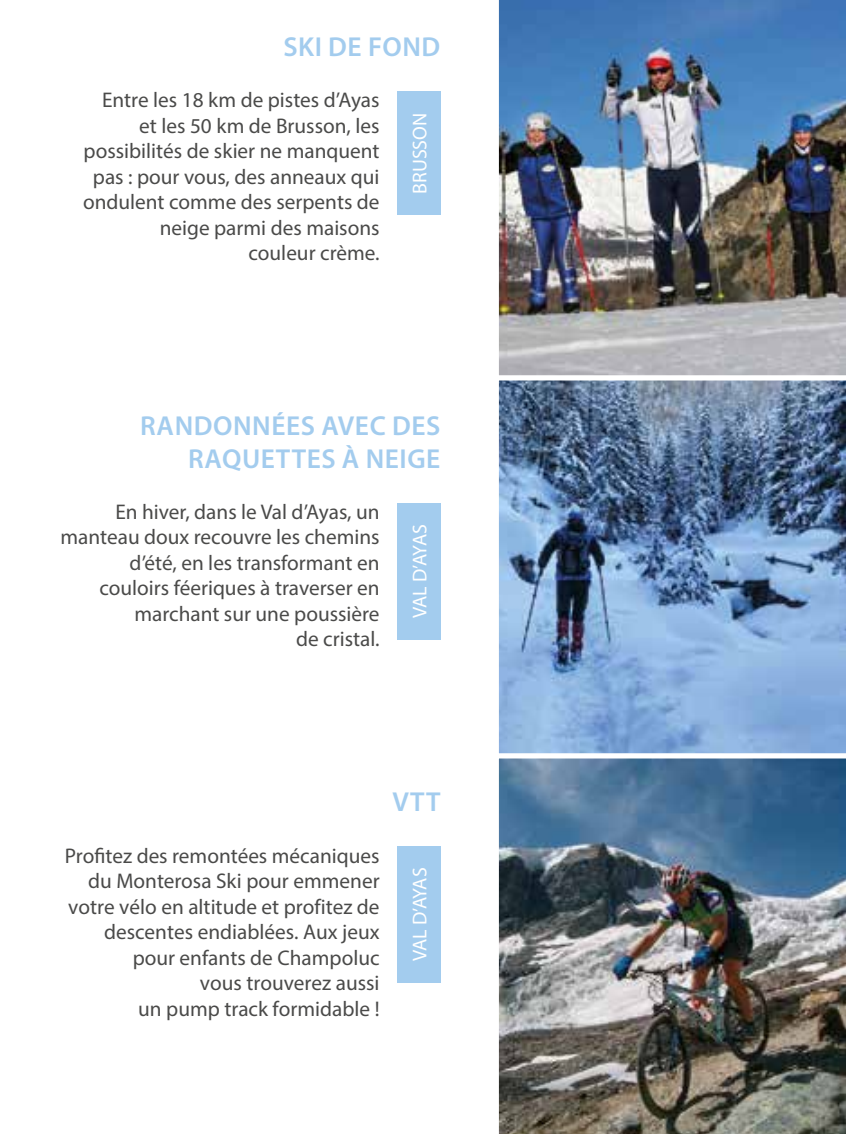
<style>
.page{position:relative;width:851px;height:1134px;background:#fff}
.page>*{position:absolute;margin:0;border:0;box-sizing:border-box;transform-origin:0 0}
.t1{font:600 27.5px/33px "Myriad Pro";letter-spacing:.02em;color:#a3ccee;text-align:right}
.t2{font:21.25px/25.5px "Myriad Pro";color:#4a4a49;text-align:right}
.t3{font:20px "Myriad Pro";color:#fff}
</style>
<div class="page">
<img style="left:500px;top:381px;width:344px;height:371px">
<img style="left:498px;top:0;width:348px;height:375px">
<div style="left:494px;top:375px;width:356px;height:383px;border:5px solid #fff"></div>
<img style="left:494px;top:753px;width:355px;height:381px">
<div style="left:397px;top:91px;width:43px;height:124px;background:#a3ccee"></div>
<div style="left:397px;top:503px;width:43px;height:136px;background:#a3ccee"></div>
<div style="left:397px;top:846px;width:43px;height:136px;background:#a3ccee"></div>
<svg style="left:849px;top:375px;width:1px;height:383px"></svg>
<p class="t1" style="left:283px;top:30px;width:158px">SKI DE FOND</p>
<p class="t2" style="left:83px;top:87px;width:298px">Entre les 18 km de pistes d’Ayas et les 50 km de Brusson, les possibilités de skier ne manquent pas : pour vous, des anneaux qui ondulent comme des serpents de neige parmi des maisons<br>couleur crème.</p>
<p class="t3" style="left:407px;top:194px;width:83px;rotate:-90deg">BRUSSON</p>
<p class="t1" style="left:140px;top:408px;width:302px">RANDONNÉES AVEC DES<br>RAQUETTES À NEIGE</p>
<p class="t2" style="left:60px;top:499px;width:320px">En hiver, dans le Val d’Ayas, un manteau doux recouvre les chemins d’été, en les transformant en couloirs féeriques à traverser en marchant sur une poussière<br>de cristal.</p>
<p class="t3" style="left:407px;top:618px;width:95px;rotate:-90deg">VAL D’AYAS</p>
<p class="t1" style="left:392px;top:784px;width:50px">VTT</p>
<p class="t2" style="left:65px;top:842px;width:316px">Profitez des remontées mécaniques du Monterosa Ski pour emmener votre vélo en altitude et profitez de descentes endiablées. Aux jeux pour enfants de Champoluc<br>vous trouverez aussi<br>un pump track formidable !</p>
<p class="t3" style="left:407px;top:961px;width:95px;rotate:-90deg">VAL D’AYAS</p>
</div>
